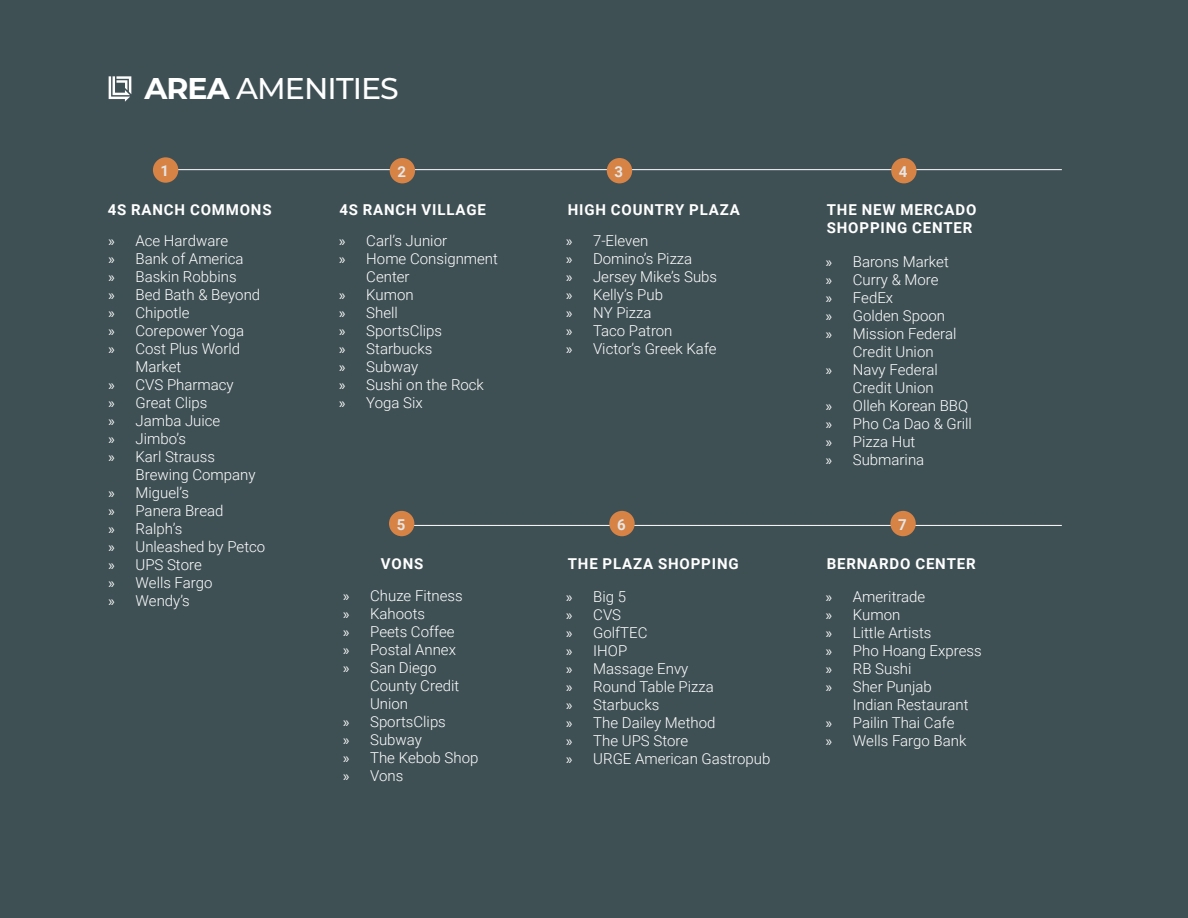
<style>
.page{position:relative;width:1188px;height:918px;background:#3f5055}
.page>*{position:absolute;margin:0;border:0;box-sizing:border-box;transform-origin:0 0}
.t1{font:500 30px "Montserrat";letter-spacing:-.03em;color:#fff}
.t2{font:300 15px/18px "Roboto";color:#fff}
.SRB_Label{font:700 15px/18px "Roboto";letter-spacing:.055em;color:#fff}
.SRB_Subhead{font:700 15px "Roboto";color:#e5e5e5}
.s1{font-weight:700}
.s2{font-family:"Myriad Pro";font-weight:400}
</style>
<div class="page">
<hr style="left:170px;top:169px;width:892px;height:1px;background:#fff">
<hr style="left:402px;top:525px;width:660px;height:1px;background:#fff">
<div style="left:890px;top:511px;width:26px;height:25px;background:#d68345;border-radius:50%"></div>
<div style="left:609px;top:511px;width:26px;height:25px;background:#d68345;border-radius:50%"></div>
<div style="left:389px;top:511px;width:25px;height:25px;background:#d68345;border-radius:50%"></div>
<div style="left:891px;top:158px;width:26px;height:25px;background:#d68345;border-radius:50%"></div>
<div style="left:607px;top:158px;width:25px;height:25px;background:#d68345;border-radius:50%"></div>
<div style="left:390px;top:158px;width:25px;height:25px;background:#d68345;border-radius:50%"></div>
<div style="left:153px;top:157px;width:25px;height:26px;background:#d68345;border-radius:50%"></div>
<svg style="left:109px;top:76px;width:22px;height:26px"></svg>
<p class="t1" style="left:144px;top:68px;width:256px"><span class="s1">AREA</span> AMENITIES</p>
<p class="SRB_Subhead" style="left:161px;top:160px;width:10px">1</p>
<p class="SRB_Subhead" style="left:397px;top:161px;width:10px">2</p>
<p class="SRB_Subhead" style="left:615px;top:161px;width:10px">3</p>
<p class="SRB_Subhead" style="left:899px;top:161px;width:10px">4</p>
<p class="SRB_Label" style="left:340px;top:200px;width:148px">4S RANCH VILLAGE</p>
<p class="SRB_Label" style="left:108px;top:200px;width:165px">4S RANCH COMMONS</p>
<p class="SRB_Label" style="left:568px;top:200px;width:173px">HIGH COUNTRY PLAZA</p>
<p class="SRB_Label" style="left:827px;top:200px;width:151px">THE NEW MERCADO<br>SHOPPING CENTER</p>
<p class="t2" style="left:108px;top:231px;width:121px"><span class="s2">»</span> Ace Hardware</p>
<p class="t2" style="left:108px;top:249px;width:137px"><span class="s2">»</span> Bank of America</p>
<p class="t2" style="left:108px;top:267px;width:130px"><span class="s2">»</span> Baskin Robbins</p>
<p class="t2" style="left:108px;top:285px;width:153px"><span class="s2">»</span> Bed Bath &amp; Beyond</p>
<p class="t2" style="left:108px;top:303px;width:82px"><span class="s2">»</span> Chipotle</p>
<p class="t2" style="left:108px;top:321px;width:137px"><span class="s2">»</span> Corepower Yoga</p>
<p class="t2" style="left:135px;top:339px;width:106px;text-indent:-27px"><span class="s2">»</span> Cost Plus World<br>Market</p>
<p class="t2" style="left:108px;top:375px;width:127px"><span class="s2">»</span> CVS Pharmacy</p>
<p class="t2" style="left:108px;top:393px;width:100px"><span class="s2">»</span> Great Clips</p>
<p class="t2" style="left:108px;top:411px;width:113px"><span class="s2">»</span> Jamba Juice</p>
<p class="t2" style="left:108px;top:429px;width:79px"><span class="s2">»</span> Jimbo’s</p>
<p class="t2" style="left:135px;top:447px;width:121px;text-indent:-27px"><span class="s2">»</span> Karl Strauss<br>Brewing Company</p>
<p class="t2" style="left:108px;top:483px;width:82px"><span class="s2">»</span> Miguel’s</p>
<p class="t2" style="left:108px;top:501px;width:116px"><span class="s2">»</span> Panera Bread</p>
<p class="t2" style="left:108px;top:519px;width:75px"><span class="s2">»</span> Ralph’s</p>
<p class="t2" style="left:108px;top:537px;width:158px"><span class="s2">»</span> Unleashed by Petco</p>
<p class="t2" style="left:108px;top:555px;width:95px"><span class="s2">»</span> UPS Store</p>
<p class="t2" style="left:108px;top:573px;width:106px"><span class="s2">»</span> Wells Fargo</p>
<p class="t2" style="left:108px;top:591px;width:83px"><span class="s2">»</span> Wendy’s</p>
<p class="t2" style="left:339px;top:231px;width:109px"><span class="s2">»</span> Carl’s Junior</p>
<p class="t2" style="left:366px;top:249px;width:133px;text-indent:-27px"><span class="s2">»</span> Home Consignment<br>Center</p>
<p class="t2" style="left:339px;top:285px;width:76px"><span class="s2">»</span> Kumon</p>
<p class="t2" style="left:339px;top:303px;width:60px"><span class="s2">»</span> Shell</p>
<p class="t2" style="left:339px;top:321px;width:104px"><span class="s2">»</span> SportsClips</p>
<p class="t2" style="left:339px;top:339px;width:94px"><span class="s2">»</span> Starbucks</p>
<p class="t2" style="left:339px;top:357px;width:80px"><span class="s2">»</span> Subway</p>
<p class="t2" style="left:339px;top:375px;width:146px"><span class="s2">»</span> Sushi on the Rock</p>
<p class="t2" style="left:339px;top:393px;width:85px"><span class="s2">»</span> Yoga Six</p>
<p class="t2" style="left:566px;top:231px;width:84px"><span class="s2">»</span> 7-Eleven</p>
<p class="t2" style="left:566px;top:249px;width:128px"><span class="s2">»</span> Domino’s Pizza</p>
<p class="t2" style="left:566px;top:267px;width:153px"><span class="s2">»</span> Jersey Mike’s Subs</p>
<p class="t2" style="left:566px;top:285px;width:98px"><span class="s2">»</span> Kelly’s Pub</p>
<p class="t2" style="left:566px;top:303px;width:87px"><span class="s2">»</span> NY Pizza</p>
<p class="t2" style="left:566px;top:321px;width:108px"><span class="s2">»</span> Taco Patron</p>
<p class="t2" style="left:566px;top:339px;width:152px"><span class="s2">»</span> Victor’s Greek Kafe</p>
<p class="t2" style="left:826px;top:252px;width:124px"><span class="s2">»</span> Barons Market</p>
<p class="t2" style="left:826px;top:270px;width:114px"><span class="s2">»</span> Curry &amp; More</p>
<p class="t2" style="left:826px;top:288px;width:69px"><span class="s2">»</span> FedEx</p>
<p class="t2" style="left:826px;top:306px;width:121px"><span class="s2">»</span> Golden Spoon</p>
<p class="t2" style="left:826px;top:324px;width:132px;text-align:center"><span class="s2">»</span> Mission Federal<br>Credit Union</p>
<p class="t2" style="left:826px;top:360px;width:113px;text-align:right"><span class="s2">»</span> Navy Federal<br>Credit Union</p>
<p class="t2" style="left:826px;top:396px;width:144px"><span class="s2">»</span> Olleh Korean BBQ</p>
<p class="t2" style="left:826px;top:414px;width:148px"><span class="s2">»</span> Pho Ca Dao &amp; Grill</p>
<p class="t2" style="left:826px;top:432px;width:91px"><span class="s2">»</span> Pizza Hut</p>
<p class="t2" style="left:826px;top:450px;width:100px"><span class="s2">»</span> Submarina</p>
<p class="SRB_Subhead" style="left:397px;top:514px;width:10px">5</p>
<p class="SRB_Subhead" style="left:617px;top:514px;width:10px">6</p>
<p class="SRB_Subhead" style="left:898px;top:514px;width:10px">7</p>
<p class="SRB_Label" style="left:381px;top:554px;width:44px">VONS</p>
<p class="SRB_Label" style="left:568px;top:554px;width:172px">THE PLAZA SHOPPING</p>
<p class="SRB_Label" style="left:827px;top:554px;width:150px">BERNARDO CENTER</p>
<p class="t2" style="left:343px;top:586px;width:121px"><span class="s2">»</span> Chuze Fitness</p>
<p class="t2" style="left:343px;top:604px;width:83px"><span class="s2">»</span> Kahoots</p>
<p class="t2" style="left:343px;top:622px;width:113px"><span class="s2">»</span> Peets Coffee</p>
<p class="t2" style="left:343px;top:640px;width:114px"><span class="s2">»</span> Postal Annex</p>
<p class="t2" style="left:370px;top:658px;width:91px;text-indent:-27px"><span class="s2">»</span> San Diego<br>County Credit<br>Union</p>
<p class="t2" style="left:343px;top:712px;width:104px"><span class="s2">»</span> SportsClips</p>
<p class="t2" style="left:343px;top:730px;width:80px"><span class="s2">»</span> Subway</p>
<p class="t2" style="left:343px;top:748px;width:137px"><span class="s2">»</span> The Kebob Shop</p>
<p class="t2" style="left:343px;top:766px;width:62px"><span class="s2">»</span> Vons</p>
<p class="t2" style="left:826px;top:587px;width:101px"><span class="s2">»</span> Ameritrade</p>
<p class="t2" style="left:826px;top:605px;width:76px"><span class="s2">»</span> Kumon</p>
<p class="t2" style="left:826px;top:623px;width:107px"><span class="s2">»</span> Little Artists</p>
<p class="t2" style="left:826px;top:641px;width:157px"><span class="s2">»</span> Pho Hoang Express</p>
<p class="t2" style="left:826px;top:659px;width:87px"><span class="s2">»</span> RB Sushi</p>
<p class="t2" style="left:853px;top:677px;width:117px;text-indent:-27px"><span class="s2">»</span> Sher Punjab<br>Indian Restaurant</p>
<p class="t2" style="left:826px;top:713px;width:130px"><span class="s2">»</span> Pailin Thai Cafe</p>
<p class="t2" style="left:826px;top:731px;width:142px"><span class="s2">»</span> Wells Fargo Bank</p>
<p class="t2" style="left:566px;top:588px;width:61px"><span class="s2">»</span> Big 5</p>
<p class="t2" style="left:566px;top:606px;width:56px"><span class="s2">»</span> CVS</p>
<p class="t2" style="left:566px;top:624px;width:83px"><span class="s2">»</span> GolfTEC</p>
<p class="t2" style="left:566px;top:642px;width:63px"><span class="s2">»</span> IHOP</p>
<p class="t2" style="left:566px;top:660px;width:124px"><span class="s2">»</span> Massage Envy</p>
<p class="t2" style="left:566px;top:678px;width:149px"><span class="s2">»</span> Round Table Pizza</p>
<p class="t2" style="left:566px;top:696px;width:94px"><span class="s2">»</span> Starbucks</p>
<p class="t2" style="left:566px;top:714px;width:151px"><span class="s2">»</span> The Dailey Method</p>
<p class="t2" style="left:566px;top:732px;width:123px"><span class="s2">»</span> The UPS Store</p>
<p class="t2" style="left:566px;top:750px;width:206px"><span class="s2">»</span> URGE American Gastropub</p>
</div>
